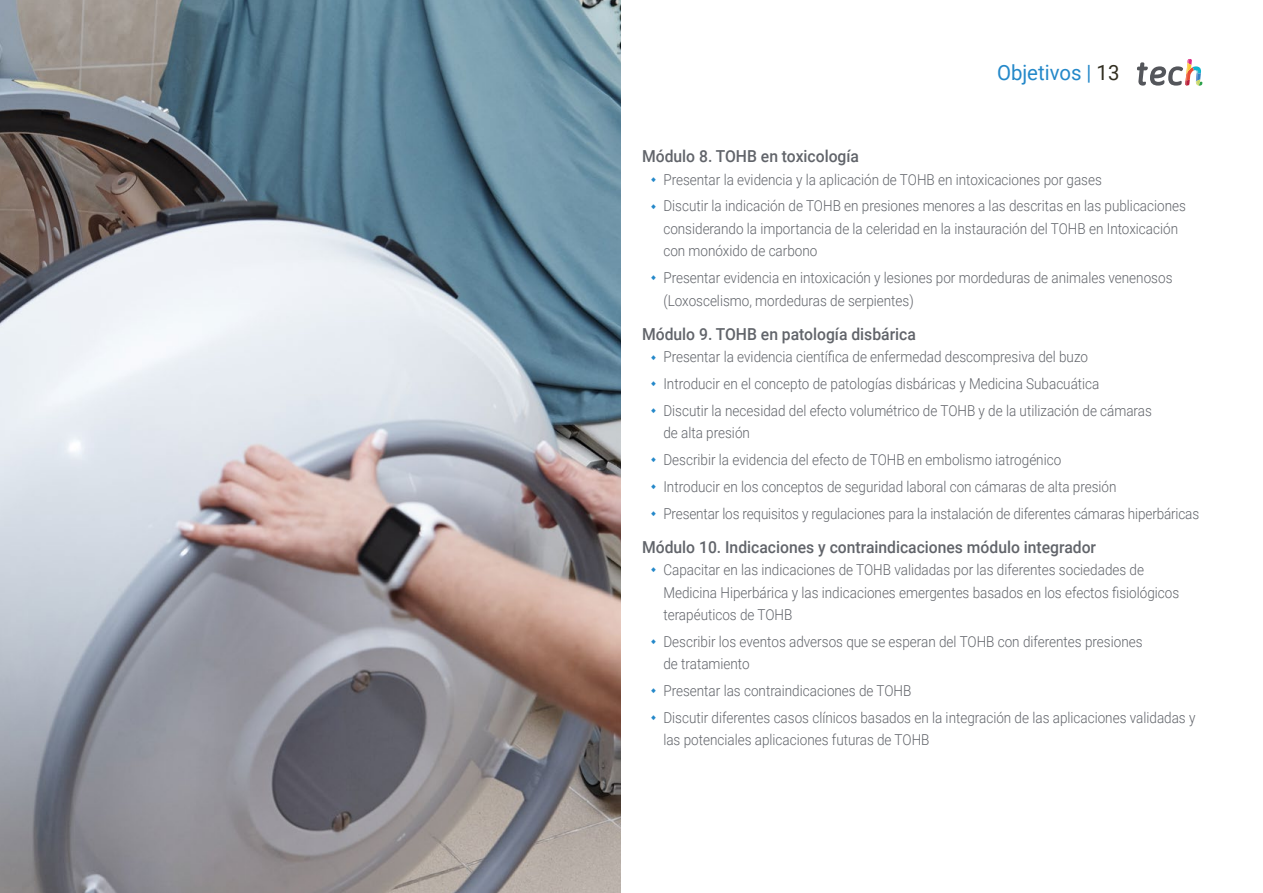
<style>
.page{position:relative;width:1263px;height:893px;background:#fff}
.page>*{position:absolute;margin:0;border:0;box-sizing:border-box;transform-origin:0 0}
.t1{font:21px "Roboto";color:#2488c9}
.t2{font:500 16.5px "Roboto";color:#61646a;scale:.95 1}
.t3{font:300 15px/26.7px "Roboto";color:#61646a;scale:.9 1}
.s1{color:#312e20}
</style>
<div class="page">
<img style="left:0;top:0;width:621px;height:893px">
<svg style="left:1137px;top:59px;width:65px;height:27px"></svg>
<h1 class="t1" style="left:997px;top:57px;width:124px">Objetivos | <span class="s1">13</span></h1>
<p class="t2" style="left:642px;top:145px;width:230px">Módulo 8. TOHB en toxicología</p>
<p class="t3" style="left:663px;top:165px;width:582px">Presentar la evidencia y la aplicación de TOHB en intoxicaciones por gases<br>Discutir la indicación de TOHB en presiones menores a las descritas en las publicaciones</p>
<p class="t3" style="left:663px;top:217px;width:573px;line-height:22.5px">considerando la importancia de la celeridad en la instauración del TOHB en Intoxicación con monóxido de carbono</p>
<p class="t3" style="left:663px;top:266px;width:567px;line-height:22.5px">Presentar evidencia en intoxicación y lesiones por mordeduras de animales venenosos (Loxoscelismo, mordeduras de serpientes)</p>
<p class="t2" style="left:642px;top:322px;width:290px">Módulo 9. TOHB en patología disbárica</p>
<p class="t3" style="left:663px;top:343px;width:544px">Presentar la evidencia científica de enfermedad descompresiva del buzo<br>Introducir en el concepto de patologías disbáricas y Medicina Subacuática<br>Discutir la necesidad del efecto volumétrico de TOHB y de la utilización de cámaras</p>
<p class="t3" style="left:663px;top:419px;width:597px">de alta presión<br>Describir la evidencia del efecto de TOHB en embolismo iatrogénico<br>Introducir en los conceptos de seguridad laboral con cámaras de alta presión<br>Presentar los requisitos y regulaciones para la instalación de diferentes cámaras hiperbáricas</p>
<p class="t2" style="left:642px;top:535px;width:479px">Módulo 10. Indicaciones y contraindicaciones módulo integrador</p>
<p class="t3" style="left:663px;top:558px;width:575px;line-height:22.5px">Capacitar en las indicaciones de TOHB validadas por las diferentes sociedades de<br>Medicina Hiperbárica y las indicaciones emergentes basados en los efectos fisiológicos terapéuticos de TOHB</p>
<p class="t3" style="left:663px;top:630px;width:534px;line-height:22.5px">Describir los eventos adversos que se esperan del TOHB con diferentes presiones de tratamiento</p>
<p class="t3" style="left:663px;top:677px;width:593px">Presentar las contraindicaciones de TOHB<br>Discutir diferentes casos clínicos basados en la integración de las aplicaciones validadas y</p>
<p class="t3" style="left:663px;top:726px;width:297px">las potenciales aplicaciones futuras de TOHB</p>
</div>
